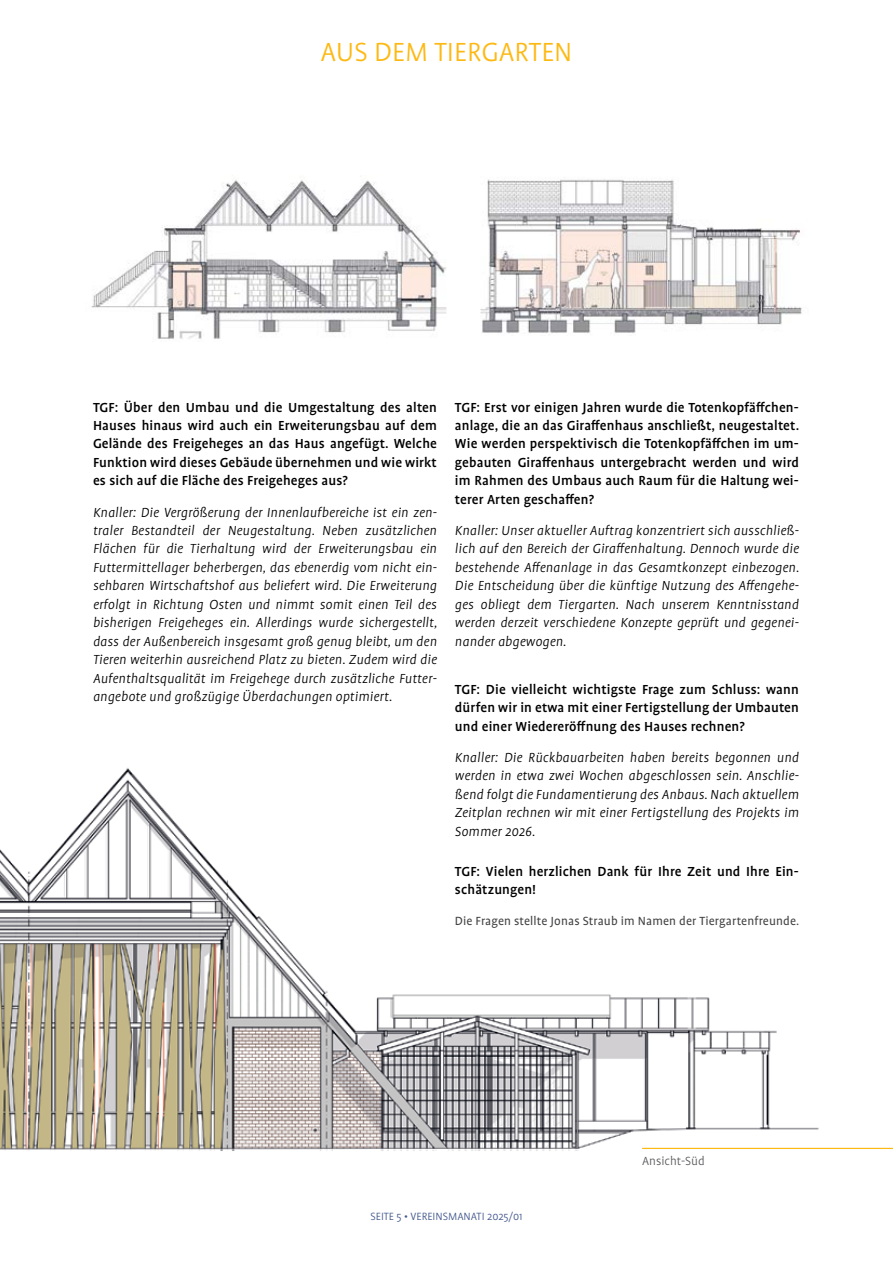
<style>
.page{position:relative;width:893px;height:1263px;background:#fff}
.page>*{position:absolute;margin:0;border:0;box-sizing:border-box;transform-origin:0 0}
.t1{font:300 30px "Profile OT";color:#fdb913}
.t2{font:italic 300 15px/18.5px "Profile OT";letter-spacing:.01em;color:#000;text-align:justify}
.t3{font:500 15px/18.5px "Profile OT";letter-spacing:.01em;color:#000;text-align:justify}
.t4{font:13.5px "Profile OT";letter-spacing:.01em;color:#414042}
.t5{font:300 13.5px "Profile OT";color:#58595b}
.t6{font:300 12px "Profile OT";color:#41568d}
</style>
<div class="page">
<img style="left:0;top:768px;width:834px;height:383px">
<img style="left:91px;top:180px;width:356px;height:159px">
<hr style="left:642px;top:1148px;width:251px;height:1px;background:#fdb913">
<img style="left:480px;top:179px;width:322px;height:154px">
<h1 class="t1" style="left:321px;top:36px;width:253px">AUS DEM TIERGARTEN</h1>
<p class="t3" style="left:93px;top:398px;width:345px">TGF: Über den Umbau und die Umgestaltung des alten Hauses hinaus wird auch ein Erweiterungsbau auf dem Gelände des Freigeheges an das Haus angefügt. Welche Funktion wird dieses Gebäude übernehmen und wie wirkt es sich auf die Fläche des Freigeheges aus?</p>
<p class="t2" style="left:93px;top:503px;width:346px">Knaller: Die Vergrößerung der Innenlaufbereiche ist ein zen&shy;traler Bestandteil der Neugestaltung. Neben zusätzlichen Flächen für die Tierhaltung wird der Erweiterungsbau ein Futtermittellager beherbergen, das ebenerdig vom nicht ein&shy;sehbaren Wirtschaftshof aus beliefert wird. Die Erweiterung erfolgt in Richtung Osten und nimmt somit einen Teil des bisherigen Freigeheges ein. Allerdings wurde sichergestellt, dass der Außenbereich insgesamt groß genug bleibt, um den Tieren weiterhin ausreichend Platz zu bieten. Zudem wird die Aufenthaltsqualität im Freigehege durch zusätzliche Futter&shy;angebote und großzügige Überdachungen optimiert.</p>
<p class="t3" style="left:455px;top:398px;width:346px">TGF: Erst vor einigen Jahren wurde die Totenkopfäffchen&shy;anlage, die an das Giraffenhaus anschließt, neugestaltet.<br>Wie werden perspektivisch die Totenkopfäffchen im um&shy;gebauten Giraffenhaus untergebracht werden und wird im Rahmen des Umbaus auch Raum für die Haltung wei&shy;terer Arten geschaffen?</p>
<p class="t2" style="left:455px;top:522px;width:346px">Knaller: Unser aktueller Auftrag konzentriert sich ausschließ&shy;lich auf den Bereich der Giraffenhaltung. Dennoch wurde die bestehende Affenanlage in das Gesamtkonzept einbezogen.<br>Die Entscheidung über die künftige Nutzung des Affengehe&shy;ges obliegt dem Tiergarten. Nach unserem Kenntnisstand werden derzeit verschiedene Konzepte geprüft und gegenei&shy;nander abgewogen.</p>
<p class="t3" style="left:455px;top:681px;width:345px">TGF: Die vielleicht wichtigste Frage zum Schluss: wann dürfen wir in etwa mit einer Fertigstellung der Umbauten und einer Wiedereröffnung des Hauses rechnen?</p>
<p class="t2" style="left:455px;top:749px;width:345px">Knaller: Die Rückbauarbeiten haben bereits begonnen und werden in etwa zwei Wochen abgeschlossen sein. Anschlie&shy;ßend folgt die Fundamentierung des Anbaus. Nach aktuellem Zeitplan rechnen wir mit einer Fertigstellung des Projekts im Sommer 2026.</p>
<p class="t3" style="left:455px;top:862px;width:345px">TGF: Vielen herzlichen Dank für Ihre Zeit und Ihre Ein&shy;schätzungen!</p>
<p class="t4" style="left:455px;top:914px;width:346px">Die Fragen stellte Jonas Straub im Namen der Tiergartenfreunde.</p>
<p class="t5" style="left:642px;top:1154px;width:64px">Ansicht-Süd</p>
<p class="t6" style="left:371px;top:1210px;width:153px">SEITE 5 • VEREINSMANATI 2025/01</p>
</div>
